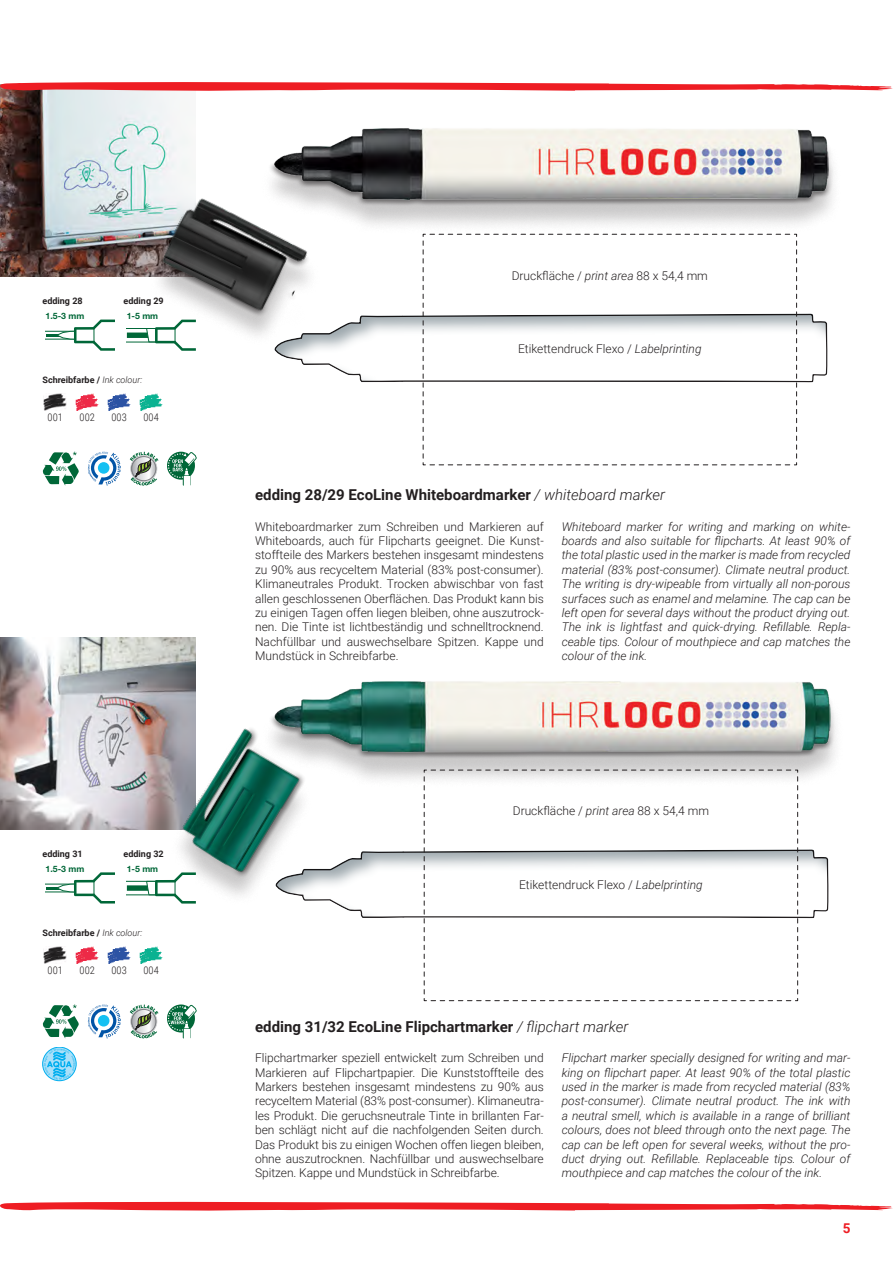
<style>
.page{position:relative;width:893px;height:1263px;background:#fff}
.page>*{position:absolute;margin:0;border:0;box-sizing:border-box;transform-origin:0 0}
.t1{font:700 15px "Roboto";color:#231f20}
.t2{font:700 13.5px "Roboto";color:#ee1d23}
.t3{font:300 12px/14.4px "Roboto";color:#231f20;text-align:justify}
.t4{font:italic 300 12px/14.4px "Roboto";color:#231f20;text-align:justify}
.t5{font:300 10.5px "Roboto Condensed";color:#231f20}
.t6{font:700 9px "Roboto";color:#231f20}
.t7{font:700 8.7px "Helvetica Neue LTW1 G";color:#006738}
.s1{font-weight:300;font-style:italic}
.s2{font-style:italic}
</style>
<div class="page">
<img style="left:0;top:91px;width:190px;height:185px">
<img style="left:0;top:638px;width:196px;height:191px">
<img style="left:270px;top:128px;width:559px;height:72px">
<img style="left:271px;top:681px;width:559px;height:72px">
<img style="left:44px;top:394px;width:23px;height:17px">
<img style="left:76px;top:394px;width:23px;height:17px">
<img style="left:108px;top:394px;width:19px;height:17px">
<svg style="left:46px;top:320px;width:69px;height:31px"></svg>
<svg style="left:88px;top:452px;width:33px;height:32px"></svg>
<svg style="left:127px;top:195px;width:701px;height:291px"></svg>
<svg style="left:43px;top:452px;width:36px;height:34px"></svg>
<div style="left:43px;top:1047px;width:33px;height:34px;border:1px solid #00aeef;border-radius:50%"></div>
<svg style="left:43px;top:1048px;width:33px;height:32px"></svg>
<img style="left:44px;top:947px;width:23px;height:16px">
<img style="left:76px;top:947px;width:23px;height:16px">
<img style="left:108px;top:947px;width:19px;height:16px">
<svg style="left:88px;top:1004px;width:33px;height:33px"></svg>
<svg style="left:43px;top:1004px;width:36px;height:34px"></svg>
<svg style="left:127px;top:722px;width:702px;height:316px"></svg>
<svg style="left:46px;top:872px;width:69px;height:31px"></svg>
<svg style="left:0;top:1202px;width:893px;height:8px"></svg>
<svg style="left:0;top:82px;width:893px;height:9px"></svg>
<p class="t6" style="left:43px;top:295px;width:42px">edding 28</p>
<p class="t6" style="left:124px;top:295px;width:42px">edding 29</p>
<p class="t7" style="left:46px;top:311px;width:40px">1.5-3 mm</p>
<p class="t7" style="left:127px;top:311px;width:33px">1-5 mm</p>
<p class="t6" style="left:43px;top:373px;width:101px">Schreibfarbe / <span class="s1">Ink colour:</span></p>
<p class="t5" style="left:48px;top:410px;width:17px">001</p>
<p class="t5" style="left:80px;top:410px;width:17px">002</p>
<p class="t5" style="left:112px;top:410px;width:17px">003</p>
<p class="t5" style="left:144px;top:410px;width:17px">004</p>
<p class="t6" style="left:43px;top:848px;width:42px">edding 31</p>
<p class="t6" style="left:124px;top:848px;width:42px">edding 32</p>
<p class="t7" style="left:46px;top:863px;width:40px">1.5-3 mm</p>
<p class="t7" style="left:127px;top:863px;width:33px">1-5 mm</p>
<p class="t6" style="left:43px;top:926px;width:101px">Schreibfarbe / <span class="s1">Ink colour:</span></p>
<p class="t5" style="left:48px;top:963px;width:17px">001</p>
<p class="t5" style="left:80px;top:963px;width:17px">002</p>
<p class="t5" style="left:112px;top:963px;width:17px">003</p>
<p class="t5" style="left:144px;top:963px;width:17px">004</p>
<p class="t3" style="left:512px;top:268px;width:198px">Druckfläche / <span class="s2">print area</span> 88 x 54,4 mm</p>
<p class="t3" style="left:518px;top:341px;width:185px">Etikettendruck Flexo / <span class="s2">Labelprinting</span></p>
<p class="t1" style="left:255px;top:484px;width:411px">edding 28/29 EcoLine Whiteboardmarker <span class="s1">/ whiteboard marker</span></p>
<p class="t3" style="left:255px;top:519px;width:290px">Whiteboardmarker zum Schreiben und Markieren auf Whiteboards, auch für Flipcharts geeignet. Die Kunst&shy;stoffteile des Markers bestehen insgesamt mindestens zu 90% aus recyceltem Material (83% post-consumer).<br>Klimaneutrales Produkt. Trocken abwischbar von fast allen geschlossenen Oberflächen. Das Produkt kann bis zu einigen Tagen offen liegen bleiben, ohne auszutrock&shy;nen. Die Tinte ist lichtbeständig und schnelltrocknend.<br>Nachfüllbar und auswechselbare Spitzen. Kappe und Mundstück in Schreibfarbe.</p>
<p class="t4" style="left:562px;top:519px;width:290px">Whiteboard marker for writing and marking on white&shy;boards and also suitable for flipcharts. At least 90% of the total plastic used in the marker is made from recycled material (83% post-consumer). Climate neutral product.<br>The writing is dry-wipeable from virtually all non-porous surfaces such as enamel and melamine. The cap can be left open for several days without the product drying out.<br>The ink is lightfast and quick-drying. Refillable. Repla&shy;ceable tips. Colour of mouthpiece and cap matches the colour of the ink.</p>
<p class="t3" style="left:513px;top:803px;width:198px">Druckfläche / <span class="s2">print area</span> 88 x 54,4 mm</p>
<p class="t3" style="left:519px;top:877px;width:185px">Etikettendruck Flexo / <span class="s2">Labelprinting</span></p>
<p class="t1" style="left:255px;top:1016px;width:375px">edding 31/32 EcoLine Flipchartmarker <span class="s1">/ flipchart marker</span></p>
<p class="t3" style="left:255px;top:1050px;width:290px">Flipchartmarker speziell entwickelt zum Schreiben und Markieren auf Flipchartpapier. Die Kunststoffteile des Markers bestehen insgesamt mindestens zu 90% aus recyceltem Material (83% post-consumer). Klimaneutra&shy;les Produkt. Die geruchsneutrale Tinte in brillanten Far&shy;ben schlägt nicht auf die nachfolgenden Seiten durch.<br>Das Produkt bis zu einigen Wochen offen liegen bleiben, ohne auszutrocknen. Nachfüllbar und auswechselbare Spitzen. Kappe und Mundstück in Schreibfarbe.</p>
<p class="t4" style="left:562px;top:1050px;width:290px">Flipchart marker specially designed for writing and mar&shy;king on flipchart paper. At least 90% of the total plastic used in the marker is made from recycled material (83% post-consumer). Climate neutral product. The ink with a neutral smell, which is available in a range of brilliant colours, does not bleed through onto the next page. The cap can be left open for several weeks, without the pro&shy;duct drying out. Refillable. Replaceable tips. Colour of mouthpiece and cap matches the colour of the ink.</p>
<p class="t2" style="left:843px;top:1218px;width:9px">5</p>
</div>
